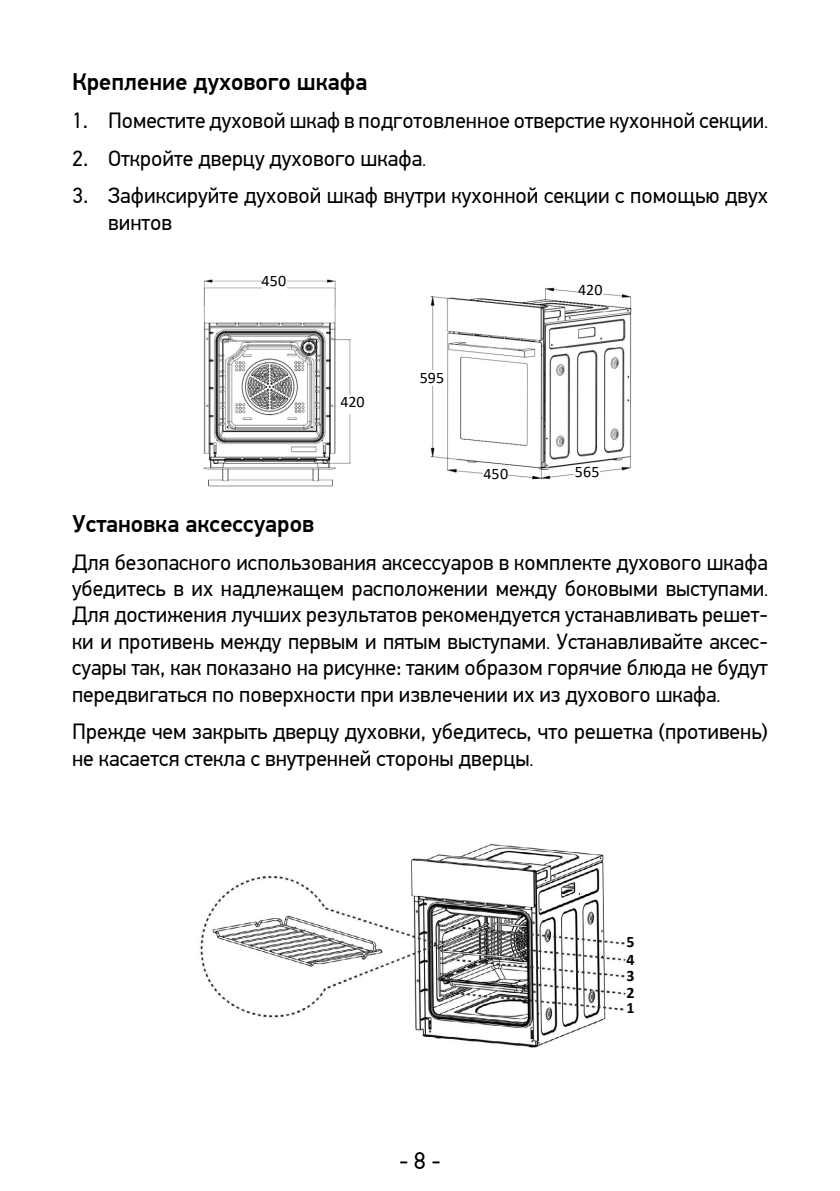
<style>
.page{position:relative;width:840px;height:1191px;background:#fff}
.page>*{position:absolute;margin:0;border:0;box-sizing:border-box;transform-origin:0 0}
.t1{font:500 24px "PF Din Text Pro";color:#000}
.t2{font:24px "PF Din Text Pro";color:#000}
.t3{font:22px/26.4px "PF Din Text Pro";color:#000}
.t4{font:16px "Calibri";letter-spacing:.005em;color:#000}
.t5{font:700 16px "Calibri";color:#000}
</style>
<div class="page">
<img style="left:203px;top:279px;width:148px;height:208px">
<div style="left:261px;top:274px;width:25px;height:18px;background:#fff"></div>
<div style="left:340px;top:395px;width:25px;height:18px;background:#fff"></div>
<img style="left:430px;top:287px;width:202px;height:193px">
<div style="left:578px;top:283px;width:25px;height:18px;background:#fff"></div>
<div style="left:483px;top:467px;width:25px;height:18px;background:#fff"></div>
<div style="left:419px;top:370px;width:25px;height:16px;background:#fff"></div>
<div style="left:574px;top:465px;width:25px;height:18px;background:#fff"></div>
<img style="left:200px;top:843px;width:426px;height:205px">
<p class="t1" style="left:72px;top:67px;width:297px">Крепление духового шкафа</p>
<p class="t3" style="left:72px;top:107px;width:697px">1. Поместите духовой шкаф в подготовленное отверстие кухонной секции.</p>
<p class="t3" style="left:72px;top:145px;width:355px">2. Откройте дверцу духового шкафа.</p>
<p class="t3" style="left:108px;top:183px;width:661px;text-indent:-36px">3. Зафиксируйте духовой шкаф внутри кухонной секции с помощью двух винтов</p>
<p class="t4" style="left:261px;top:270px;width:26px">450</p>
<p class="t4" style="left:340px;top:390px;width:26px">420</p>
<p class="t4" style="left:419px;top:366px;width:26px">595</p>
<p class="t4" style="left:483px;top:463px;width:26px">450</p>
<p class="t4" style="left:578px;top:279px;width:26px">420</p>
<p class="t4" style="left:574px;top:460px;width:26px">565</p>
<p class="t1" style="left:72px;top:509px;width:243px">Установка аксессуаров</p>
<p class="t3" style="left:72px;top:549px;width:697px;text-align:justify">Для безопасного использования аксессуаров в комплекте духового шкафа убедитесь в их надлежащем расположении между боковыми выступами.<br>Для достижения лучших результатов рекомендуется устанавливать решет&shy;ки и противень между первым и пятым выступами. Устанавливайте аксес&shy;суары так, как показано на рисунке: таким образом горячие блюда не будут передвигаться по поверхности при извлечении их из духового шкафа.</p>
<p class="t3" style="left:72px;top:719px;width:697px">Прежде чем закрыть дверцу духовки, убедитесь, что решетка (противень) не касается стекла с внутренней стороны дверцы.</p>
<p class="t4" style="left:483px;top:587px;width:26px">450</p>
<p class="t4" style="left:574px;top:585px;width:26px">565</p>
<p class="t5" style="left:626px;top:930px;width:10px">5</p>
<p class="t5" style="left:626px;top:948px;width:10px">4</p>
<p class="t5" style="left:626px;top:964px;width:10px">3</p>
<p class="t5" style="left:626px;top:981px;width:10px">2</p>
<p class="t2" style="left:399px;top:1146px;width:43px">- 8 -</p>
<p class="t5" style="left:626px;top:996px;width:10px">1</p>
</div>
